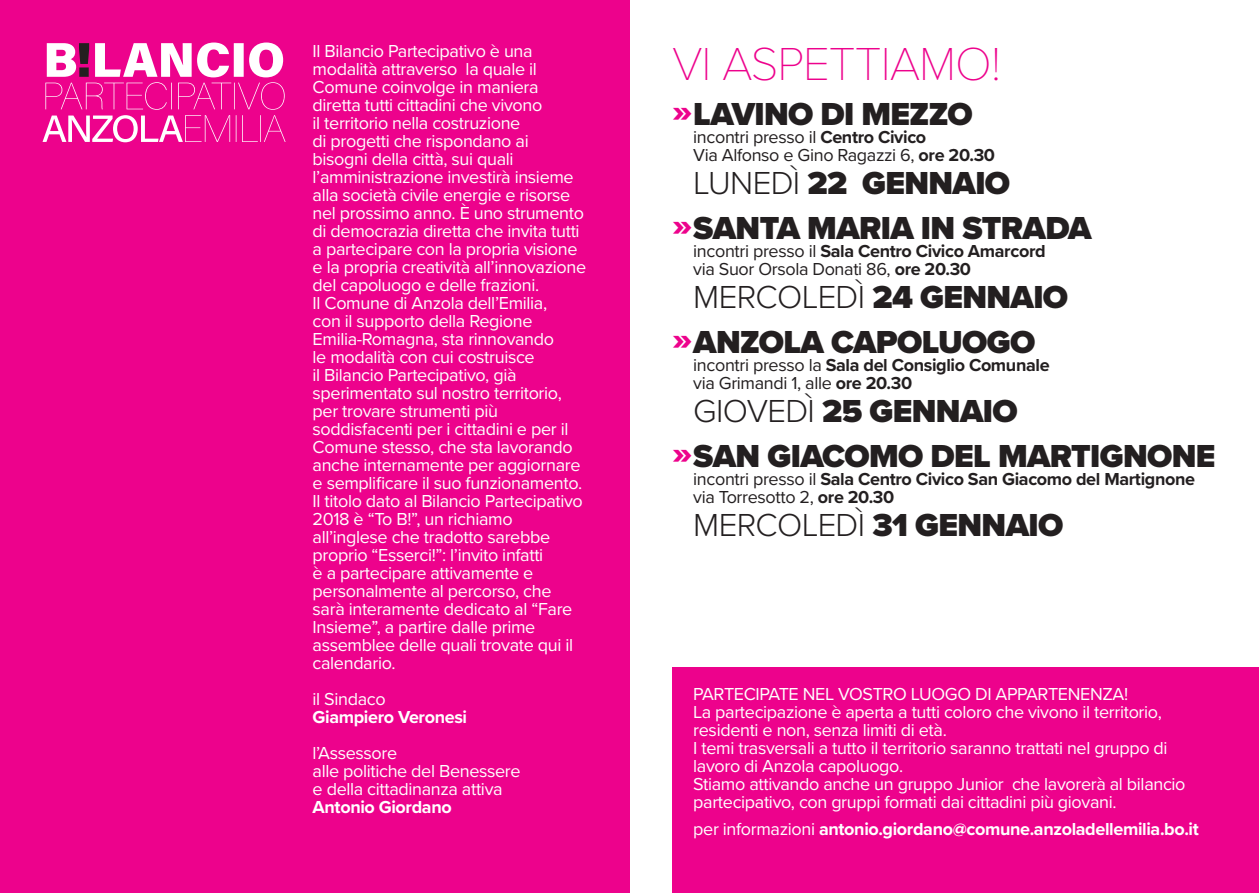
<style>
.page{position:relative;width:1259px;height:893px;background:#fff}
.page>*{position:absolute;margin:0;border:0;box-sizing:border-box;transform-origin:0 0}
.t1{font:100 48px "Proxima Nova";letter-spacing:-.02em;color:#ed028c}
.t2{font:900 33px "Proxima Nova";letter-spacing:-.02em;color:#231f20}
.t3{font:300 33px "Proxima Nova";letter-spacing:-.02em;color:#231f20}
.t4{font:18px/18px "Proxima Nova";letter-spacing:-.02em;color:#fff}
.t5{font:18px "Proxima Nova";letter-spacing:-.02em;color:#231f20}
.t6{font:700 18px "Proxima Nova";letter-spacing:-.02em;color:#231f20}
.t7{font:700 18px "Proxima Nova";letter-spacing:-.02em;color:#fff}
.s1{color:#ed028c}
.s2{font-weight:700}
.s3{font-weight:300}
.s4{font-weight:400}
.s5{font-weight:900}
</style>
<div class="page">
<div style="left:672px;top:668px;width:587px;height:225px;background:#ed028c"></div>
<div style="left:0;top:0;width:629px;height:893px;background:#ed028c"></div>
<svg style="left:43px;top:43px;width:243px;height:99px"></svg>
<p class="t4" style="left:313px;top:41px;width:275px">Il Bilancio Partecipativo è una modalità attraverso la quale il Comune coinvolge in maniera diretta tutti cittadini che vivono<br>il territorio nella costruzione<br>di progetti che rispondano ai bisogni della città, sui quali l’amministrazione investirà insieme alla società civile energie e risorse nel prossimo anno. È uno strumento di democrazia diretta che invita tutti a partecipare con la propria visione e la propria creatività all’innovazione del capoluogo e delle frazioni.</p>
<p class="t4" style="left:313px;top:293px;width:271px">Il Comune di Anzola dell’Emilia,<br>con il supporto della Regione Emilia-Romagna, sta rinnovando<br>le modalità con cui costruisce<br>il Bilancio Partecipativo, già sperimentato sul nostro territorio, per trovare strumenti più soddisfacenti per i cittadini e per il Comune stesso, che sta lavorando anche internamente per aggiornare e semplificare il suo funzionamento.</p>
<p class="t4" style="left:313px;top:491px;width:272px">Il titolo dato al Bilancio Partecipativo<br>2018 è “To B!”, un richiamo all’inglese che tradotto sarebbe proprio “Esserci!”: l’invito infatti<br>è a partecipare attivamente e personalmente al percorso, che sarà interamente dedicato al “Fare<br>Insieme”, a partire dalle prime assemblee delle quali trovate qui il calendario.</p>
<p class="t4" style="left:313px;top:689px;width:75px">il Sindaco</p>
<p class="t7" style="left:313px;top:703px;width:156px">Giampiero Veronesi</p>
<p class="t4" style="left:313px;top:743px;width:86px">l’Assessore</p>
<p class="t4" style="left:313px;top:761px;width:209px">alle politiche del Benessere</p>
<p class="t4" style="left:313px;top:779px;width:191px">e della cittadinanza attiva</p>
<p class="t7" style="left:313px;top:793px;width:141px">Antonio Giordano</p>
<p class="t1" style="left:672px;top:37px;width:330px">VI ASPETTIAMO!</p>
<p class="t2" style="left:672px;top:90px;width:302px"><span class="s1">»</span>LAVINO DI MEZZO</p>
<p class="t5" style="left:693px;top:124px;width:234px">incontri presso il <span class="s2">Centro Civico</span></p>
<p class="t5" style="left:693px;top:142px;width:303px">Via Alfonso e Gino Ragazzi 6, <span class="s2">ore 20.30</span></p>
<p class="t2" style="left:693px;top:159px;width:318px"><span class="s3">LUNEDÌ</span> 22 GENNAIO</p>
<p class="t2" style="left:672px;top:204px;width:421px"><span class="s1">»</span>SANTA MARIA IN STRADA</p>
<p class="t6" style="left:693px;top:238px;width:354px"><span class="s4">incontri presso il</span> Sala Centro Civico Amarcord</p>
<p class="t5" style="left:693px;top:256px;width:279px">via Suor Orsola Donati 86, <span class="s2">ore 20.30</span></p>
<p class="t3" style="left:693px;top:273px;width:376px">MERCOLEDÌ <span class="s5">24 GENNAIO</span></p>
<p class="t2" style="left:672px;top:318px;width:365px"><span class="s1">»</span>ANZOLA CAPOLUOGO</p>
<p class="t6" style="left:693px;top:352px;width:358px"><span class="s4">incontri presso la</span> Sala del Consiglio Comunale</p>
<p class="t5" style="left:693px;top:370px;width:220px">via Grimandi 1, alle <span class="s2">ore 20.30</span></p>
<p class="t2" style="left:693px;top:387px;width:326px"><span class="s3">GIOVEDÌ</span> 25 GENNAIO</p>
<p class="t2" style="left:672px;top:432px;width:545px"><span class="s1">»</span>SAN GIACOMO DEL MARTIGNONE</p>
<p class="t6" style="left:693px;top:466px;width:503px"><span class="s4">incontri presso il</span> Sala Centro Civico San Giacomo del Martignone</p>
<p class="t5" style="left:693px;top:484px;width:202px">via Torresotto 2, <span class="s2">ore 20.30</span></p>
<p class="t3" style="left:693px;top:501px;width:371px">MERCOLEDÌ <span class="s5">31 GENNAIO</span></p>
<p class="t4" style="left:693px;top:684px;width:470px">PARTECIPATE NEL VOSTRO LUOGO DI APPARTENENZA!<br>La partecipazione è aperta a tutti coloro che vivono il territorio, residenti e non, senza limiti di età.</p>
<p class="t4" style="left:693px;top:738px;width:476px">I temi trasversali a tutto il territorio saranno trattati nel gruppo di lavoro di Anzola capoluogo.</p>
<p class="t4" style="left:693px;top:774px;width:494px">Stiamo attivando anche un gruppo Junior che lavorerà al bilancio partecipativo, con gruppi formati dai cittadini più giovani.</p>
<p class="t7" style="left:693px;top:816px;width:507px"><span class="s4">per informazioni</span> antonio.giordano@comune.anzoladellemilia.bo.it</p>
</div>
